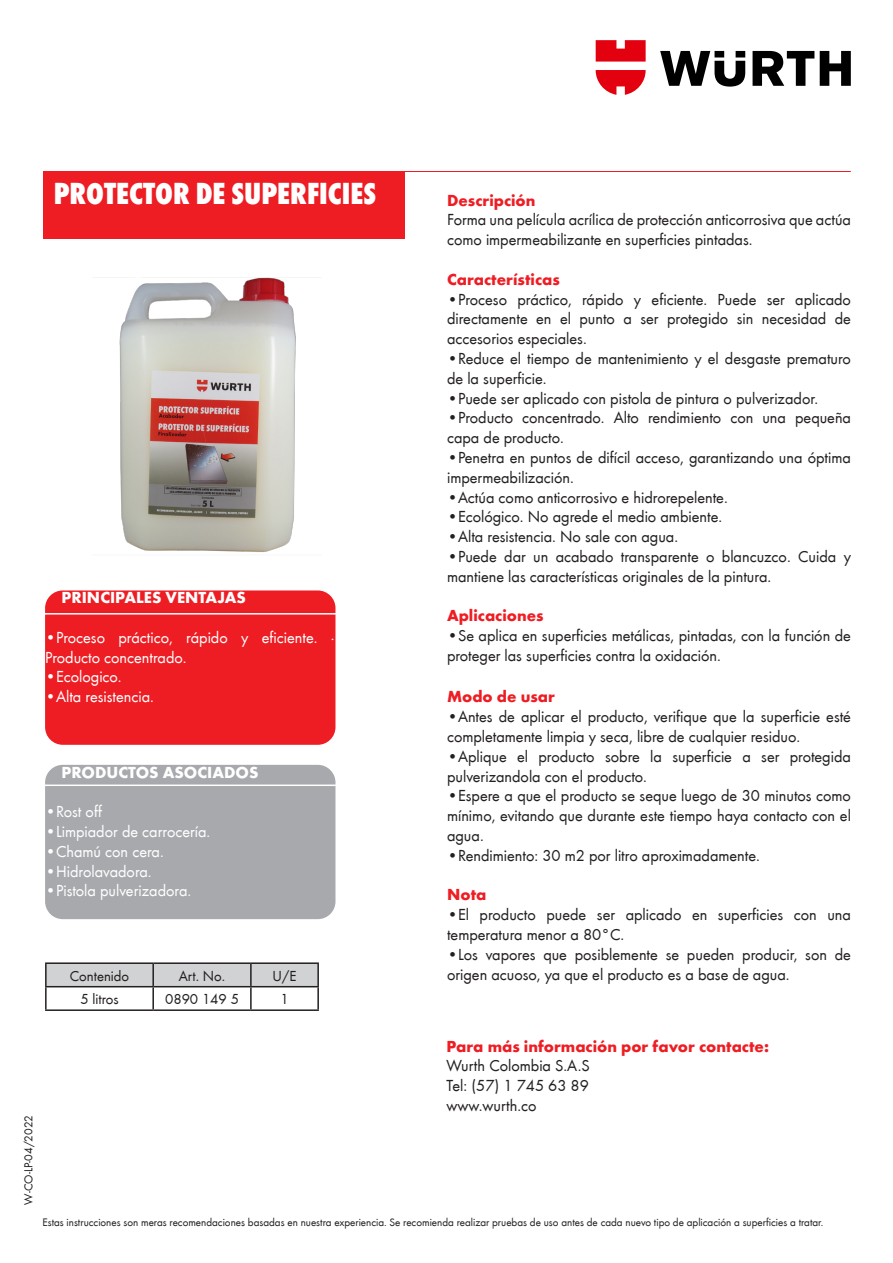
<style>
.page{position:relative;width:893px;height:1263px;background:#fff}
.page>*{position:absolute;margin:0;border:0;box-sizing:border-box;transform-origin:0 0}
.t1{font:800 condensed 31.5px "Wuerth";color:#fff}
.t2{font:16.5px/19.8px "Wuerth";color:#231f20}
.t3{font:16.5px/19.8px "Wuerth";color:#fff}
.t4{font:700 16.5px "Wuerth";color:#ee1d23}
.t5{font:700 16.5px "Wuerth";color:#fff}
.t6{font:15px "Wuerth";color:#231f20}
.t7{font:12px "Wuerth";color:#231f20}
.t8{font:11.25px "Wuerth";color:#231f20}
</style>
<div class="page">
<hr style="left:43px;top:171px;width:808px;height:1px;background:#ee1d23">
<svg style="left:660px;top:51px;width:191px;height:36px"></svg>
<svg style="left:596px;top:40px;width:50px;height:55px"></svg>
<div style="left:43px;top:172px;width:362px;height:67px;background:#ee1d23"></div>
<div style="left:47px;top:964px;width:270px;height:22px;background:#d1d2d4"></div>
<hr style="left:45px;top:962px;width:108px;height:2px;background:#231f20">
<hr style="left:45px;top:964px;width:2px;height:22px;background:#231f20">
<hr style="left:153px;top:962px;width:98px;height:2px;background:#231f20">
<hr style="left:152px;top:964px;width:2px;height:22px;background:#231f20">
<hr style="left:251px;top:962px;width:68px;height:2px;background:#231f20">
<hr style="left:250px;top:964px;width:2px;height:22px;background:#231f20">
<hr style="left:317px;top:964px;width:2px;height:22px;background:#231f20">
<hr style="left:45px;top:986px;width:108px;height:1px;background:#231f20">
<hr style="left:45px;top:987px;width:2px;height:22px;background:#231f20">
<hr style="left:153px;top:986px;width:98px;height:1px;background:#231f20">
<hr style="left:152px;top:987px;width:2px;height:22px;background:#231f20">
<hr style="left:251px;top:986px;width:68px;height:1px;background:#231f20">
<hr style="left:250px;top:987px;width:2px;height:22px;background:#231f20">
<hr style="left:317px;top:987px;width:2px;height:22px;background:#231f20">
<hr style="left:45px;top:1009px;width:108px;height:2px;background:#231f20">
<hr style="left:153px;top:1009px;width:98px;height:2px;background:#231f20">
<hr style="left:251px;top:1009px;width:68px;height:2px;background:#231f20">
<div style="left:44px;top:590px;width:292px;height:155px;background:#ee1d23;border-radius:18px"></div>
<div style="left:44px;top:589px;width:293px;height:157px;border:2px solid #fff;border-radius:18px"></div>
<hr style="left:44px;top:613px;width:293px;height:1px;background:#fff">
<img style="left:93px;top:277px;width:203px;height:275px">
<div style="left:44px;top:764px;width:292px;height:156px;background:#a8a9ad;border-radius:18px"></div>
<div style="left:44px;top:763px;width:293px;height:158px;border:2px solid #fff;border-radius:18px"></div>
<hr style="left:44px;top:784px;width:293px;height:2px;background:#fff">
<p class="t1" style="left:54px;top:171px;width:324px">PROTECTOR DE SUPERFICIES</p>
<p class="t5" style="left:62px;top:585px;width:186px">PRINCIPALES VENTAJAS</p>
<p class="t3" style="left:45px;top:627px;width:291px">•Proceso práctico, rápido y eficiente. ·<br>Producto concentrado.</p>
<p class="t3" style="left:45px;top:666px;width:78px">•Ecologico.</p>
<p class="t3" style="left:45px;top:686px;width:110px">•Alta resistencia.</p>
<p class="t5" style="left:62px;top:760px;width:198px">PRODUCTOS ASOCIADOS</p>
<p class="t3" style="left:45px;top:801px;width:58px">•Rost off</p>
<p class="t3" style="left:45px;top:821px;width:167px">•Limpiador de carrocería.</p>
<p class="t3" style="left:45px;top:840px;width:120px">•Chamú con cera.</p>
<p class="t3" style="left:45px;top:860px;width:108px">•Hidrolavadora.</p>
<p class="t3" style="left:45px;top:880px;width:148px">•Pistola pulverizadora.</p>
<p class="t6" style="left:70px;top:965px;width:61px">Contenido</p>
<p class="t6" style="left:179px;top:965px;width:48px">Art. No.</p>
<p class="t6" style="left:273px;top:965px;width:25px">U/E</p>
<p class="t6" style="left:80px;top:989px;width:40px">5 litros</p>
<p class="t6" style="left:165px;top:989px;width:75px">0890 149 5</p>
<p class="t6" style="left:280px;top:989px;width:10px">1</p>
<p class="t4" style="left:447px;top:188px;width:90px">Descripción</p>
<p class="t2" style="left:447px;top:209px;width:405px">Forma una película acrílica de protección anticorrosiva que actúa como impermeabilizante en superficies pintadas.</p>
<p class="t4" style="left:447px;top:267px;width:114px">Características</p>
<p class="t2" style="left:447px;top:288px;width:405px;text-align:justify">•Proceso práctico, rápido y eficiente. Puede ser aplicado directamente en el punto a ser protegido sin necesidad de accesorios especiales.</p>
<p class="t2" style="left:447px;top:348px;width:405px">•Reduce el tiempo de mantenimiento y el desgaste prematuro de la superficie.</p>
<p class="t2" style="left:447px;top:387px;width:373px">•Puede ser aplicado con pistola de pintura o pulverizador.</p>
<p class="t2" style="left:447px;top:407px;width:405px">•Producto concentrado. Alto rendimiento con una pequeña capa de producto.</p>
<p class="t2" style="left:447px;top:447px;width:405px">•Penetra en puntos de difícil acceso, garantizando una óptima impermeabilización.</p>
<p class="t2" style="left:447px;top:486px;width:282px">•Actúa como anticorrosivo e hidrorepelente.</p>
<p class="t2" style="left:447px;top:506px;width:277px">•Ecológico. No agrede el medio ambiente.</p>
<p class="t2" style="left:447px;top:526px;width:233px">•Alta resistencia. No sale con agua.</p>
<p class="t2" style="left:447px;top:546px;width:405px">•Puede dar un acabado transparente o blancuzco. Cuida y mantiene las características originales de la pintura.</p>
<p class="t4" style="left:447px;top:604px;width:98px">Aplicaciones</p>
<p class="t2" style="left:447px;top:625px;width:405px">•Se aplica en superficies metálicas, pintadas, con la función de proteger las superficies contra la oxidación.</p>
<p class="t4" style="left:447px;top:685px;width:109px">Modo de usar</p>
<p class="t2" style="left:447px;top:706px;width:405px">•Antes de aplicar el producto, verifique que la superficie esté completamente limpia y seca, libre de cualquier residuo.</p>
<p class="t2" style="left:447px;top:746px;width:405px">•Aplique el producto sobre la superficie a ser protegida pulverizandola con el producto.</p>
<p class="t2" style="left:447px;top:785px;width:405px;text-align:justify">•Espere a que el producto se seque luego de 30 minutos como mínimo, evitando que durante este tiempo haya contacto con el agua.</p>
<p class="t2" style="left:447px;top:845px;width:314px">•Rendimiento: 30 m2 por litro aproximadamente.</p>
<p class="t4" style="left:447px;top:883px;width:41px">Nota</p>
<p class="t2" style="left:447px;top:904px;width:405px">•El producto puede ser aplicado en superficies con una temperatura menor a 80°C.</p>
<p class="t2" style="left:447px;top:944px;width:405px">•Los vapores que posiblemente se pueden producir, son de origen acuoso, ya que el producto es a base de agua.</p>
<p class="t7" style="left:20px;top:1205px;width:91px;rotate:-90deg">W-CO-LP-04/2022</p>
<p class="t4" style="left:446px;top:1034px;width:324px">Para más información por favor contacte:</p>
<p class="t2" style="left:446px;top:1055px;width:145px">Wurth Colombia S.A.S</p>
<p class="t2" style="left:446px;top:1075px;width:144px">Tel: (57) 1 745 63 89</p>
<p class="t2" style="left:446px;top:1095px;width:91px">www.wurth.co</p>
<p class="t8" style="left:43px;top:1214px;width:782px">Estas instrucciones son meras recomendaciones basadas en nuestra experiencia. Se recomienda realizar pruebas de uso antes de cada nuevo tipo de aplicación a superficies a tratar.</p>
</div>
